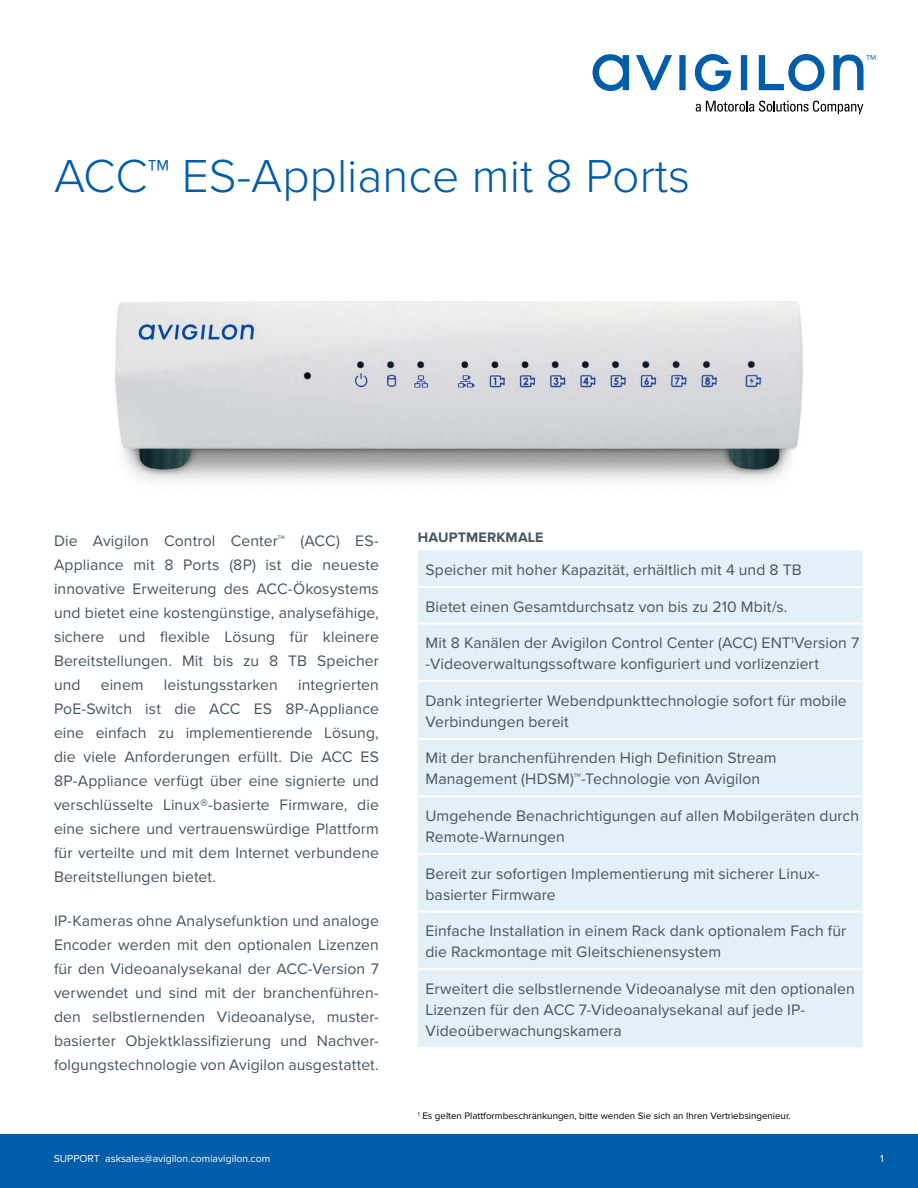
<style>
.page{position:relative;width:918px;height:1188px;background:#fff}
.page>*{position:absolute;margin:0;border:0;box-sizing:border-box;transform-origin:0 0}
.t1{font:300 48px "Proxima Nova";color:#005daa}
.t2{font:15.75px/24px "Proxima Nova";letter-spacing:.005em;color:#455560}
.t3{font:700 14.25px "Proxima Nova";letter-spacing:.015em;color:#455560}
.t4{font:10.5px "Proxima Nova";color:#fff}
.t5{font:9.75px "Proxima Nova";color:#000}
</style>
<div class="page">
<div style="left:0;top:1134px;width:918px;height:54px;background:#005daa"></div>
<svg style="left:593px;top:54px;width:282px;height:37px"></svg>
<svg style="left:696px;top:101px;width:167px;height:13px"></svg>
<img style="left:115px;top:301px;width:688px;height:180px">
<div style="left:418px;top:550px;width:445px;height:497px;background:#e3f0f7"></div>
<hr style="left:418px;top:586px;width:445px;height:2px;background:#fff">
<hr style="left:418px;top:623px;width:445px;height:2px;background:#fff">
<hr style="left:418px;top:680px;width:445px;height:2px;background:#fff">
<hr style="left:418px;top:738px;width:445px;height:2px;background:#fff">
<hr style="left:418px;top:911px;width:445px;height:2px;background:#fff">
<hr style="left:418px;top:968px;width:445px;height:2px;background:#fff">
<hr style="left:418px;top:795px;width:445px;height:2px;background:#fff">
<hr style="left:418px;top:853px;width:445px;height:2px;background:#fff">
<h1 class="t1" style="left:54px;top:147px;width:638px">ACC™ ES-Appliance mit 8 Ports</h1>
<p class="t2" style="left:54px;top:529px;width:326px;text-align:justify">Die Avigilon Control Center™ (ACC) ES-Appliance mit 8 Ports (8P) ist die neueste innovative Erweiterung des ACC-Ökosystems und bietet eine kostengünstige, analysefähige, sichere und flexible Lösung für kleinere Bereitstellungen. Mit bis zu 8 TB Speicher und</p>
<p class="t2" style="left:101px;top:673px;width:44px">einem</p>
<p class="t2" style="left:164px;top:673px;width:116px">leistungsstarken</p>
<p class="t2" style="left:54px;top:673px;width:326px;text-align:justify;text-indent:244px">integrierten PoE-Switch ist die ACC ES 8P-Appliance eine einfach zu implementierende Lösung, die viele Anforderungen erfüllt. Die ACC ES 8P-Appliance verfügt über eine signierte und verschlüsselte Linux®-basierte Firmware, die eine sichere und vertrauenswürdige Plattform für verteilte und mit dem Internet verbundene Bereitstellungen bietet.</p>
<p class="t2" style="left:54px;top:910px;width:326px;text-align:justify">IP-Kameras ohne Analysefunktion und analoge Encoder werden mit den optionalen Lizenzen für den Videoanalysekanal der ACC-Version 7 verwendet und sind mit der branchenführen&shy;den selbstlernenden Videoanalyse, muster&shy;basierter Objektklassifizierung und Nachver&shy;folgungstechnologie von Avigilon ausgestattet.</p>
<p class="t3" style="left:418px;top:529px;width:127px">HAUPTMERKMALE</p>
<p class="t2" style="left:426px;top:558px;width:378px">Speicher mit hoher Kapazität, erhältlich mit 4 und 8 TB</p>
<p class="t2" style="left:426px;top:595px;width:364px">Bietet einen Gesamtdurchsatz von bis zu 210 Mbit/s.</p>
<p class="t2" style="left:426px;top:633px;width:435px;line-height:21px">Mit 8 Kanälen der Avigilon Control Center (ACC) ENT<sup>1</sup>Version 7 -Videoverwaltungssoftware konfiguriert und vorlizenziert</p>
<p class="t2" style="left:426px;top:690px;width:423px;line-height:21px">Dank integrierter Webendpunkttechnologie sofort für mobile<br>Verbindungen bereit</p>
<p class="t2" style="left:426px;top:748px;width:353px;line-height:21px">Mit der branchenführenden High Definition Stream<br>Management (HDSM)™-Technologie von Avigilon</p>
<p class="t2" style="left:426px;top:806px;width:435px;line-height:21px">Umgehende Benachrichtigungen auf allen Mobilgeräten durch<br>Remote-Warnungen</p>
<p class="t2" style="left:426px;top:863px;width:396px;line-height:21px">Bereit zur sofortigen Implementierung mit sicherer Linux&shy;basierter Firmware</p>
<p class="t2" style="left:426px;top:921px;width:422px;line-height:21px">Einfache Installation in einem Rack dank optionalem Fach für die Rackmontage mit Gleitschienensystem</p>
<p class="t2" style="left:426px;top:978px;width:431px;line-height:21px">Erweitert die selbstlernende Videoanalyse mit den optionalen<br>Lizenzen für den ACC 7-Videoanalysekanal auf jede IP-<br>Videoüberwachungskamera</p>
<p class="t5" style="left:418px;top:1110px;width:374px"><sup>1</sup> Es gelten Plattformbeschränkungen, bitte wenden Sie sich an Ihren Vertriebsingenieur.</p>
<p class="t4" style="left:54px;top:1152px;width:218px">SUPPORT asksales@avigilon.com|avigilon.com</p>
<p class="t4" style="left:880px;top:1152px;width:5px">1</p>
</div>
